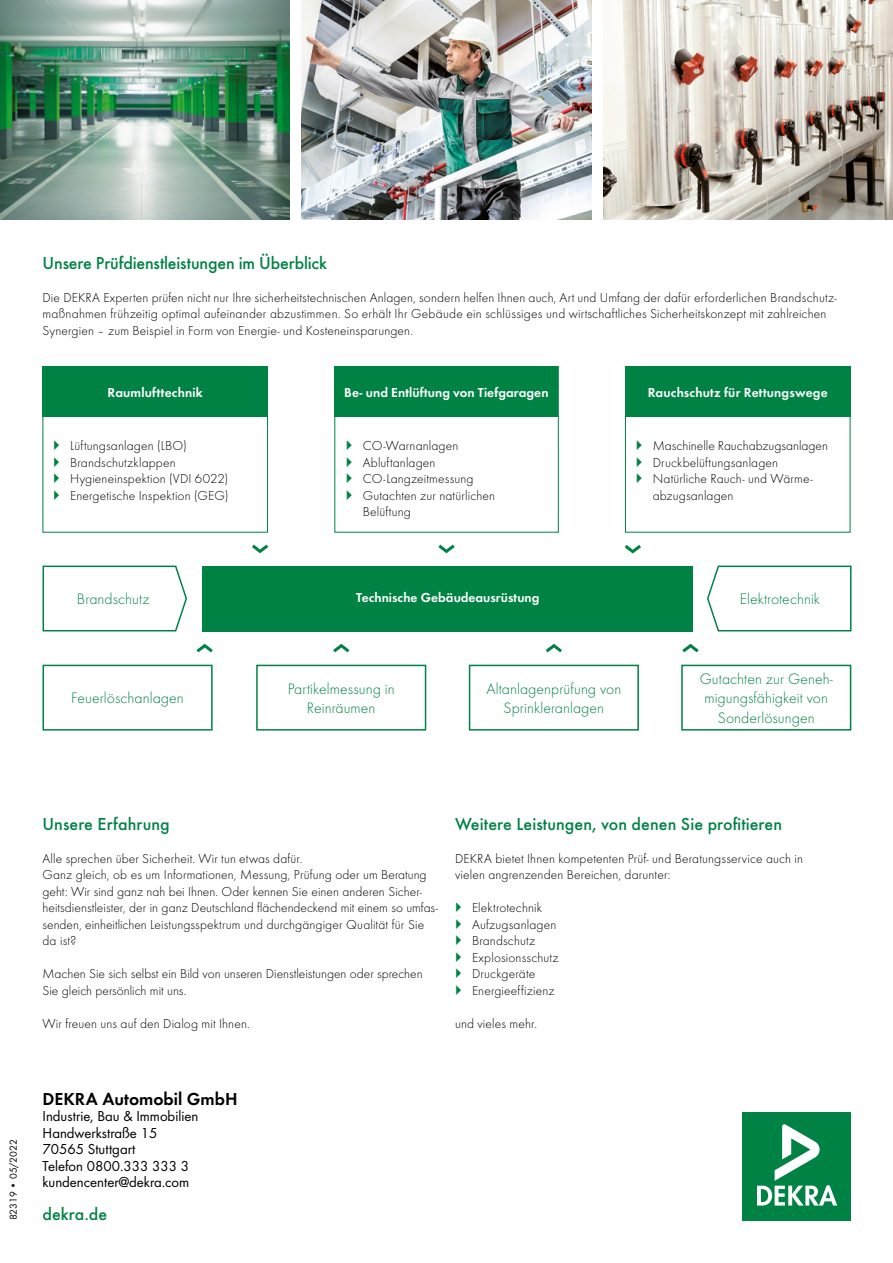
<style>
.page{position:relative;width:893px;height:1263px;background:#fff}
.page>*{position:absolute;margin:0;border:0;box-sizing:border-box;transform-origin:0 0}
.t1{font:500 18px "Futura";color:#008244}
.t2{font:18px "Futura Dem";color:#000}
.t3{font:300 15.75px/19.5px "Futura";letter-spacing:.005em;color:#008244;text-align:center}
.t4{font:15px/16.5px "Futura Boo";color:#000}
.t5{font:300 13.5px/16.5px "Futura";letter-spacing:.01em;color:#000}
.t6{font:13.5px "Futura Dem";letter-spacing:.005em;color:#fff}
.t7{font:10.5px "Futura Boo";color:#000}
</style>
<div class="page">
<img style="left:0;top:0;width:289px;height:219px">
<img style="left:302px;top:0;width:289px;height:219px">
<img style="left:604px;top:0;width:289px;height:219px">
<svg style="left:333px;top:644px;width:16px;height:8px"></svg>
<svg style="left:196px;top:644px;width:17px;height:8px"></svg>
<div style="left:256px;top:665px;width:170px;height:65px;border:2px solid #008244"></div>
<div style="left:43px;top:665px;width:170px;height:65px;border:2px solid #008244"></div>
<div style="left:203px;top:566px;width:490px;height:65px;background:#008244"></div>
<div style="left:681px;top:665px;width:170px;height:65px;border:2px solid #008244"></div>
<div style="left:469px;top:665px;width:170px;height:65px;border:2px solid #008244"></div>
<svg style="left:42px;top:565px;width:145px;height:67px"></svg>
<svg style="left:707px;top:565px;width:145px;height:67px"></svg>
<div style="left:43px;top:366px;width:225px;height:51px;background:#008244"></div>
<div style="left:43px;top:367px;width:225px;height:165px;border:1px solid #008244"></div>
<div style="left:334px;top:366px;width:224px;height:51px;background:#008244"></div>
<div style="left:334px;top:366px;width:225px;height:166px;border:1px solid #008244"></div>
<div style="left:625px;top:366px;width:225px;height:51px;background:#008244"></div>
<div style="left:625px;top:367px;width:225px;height:165px;border:1px solid #008244"></div>
<svg style="left:682px;top:644px;width:17px;height:8px"></svg>
<svg style="left:546px;top:644px;width:16px;height:8px"></svg>
<svg style="left:625px;top:545px;width:16px;height:8px"></svg>
<svg style="left:252px;top:545px;width:16px;height:8px"></svg>
<svg style="left:438px;top:545px;width:17px;height:8px"></svg>
<div style="left:742px;top:1112px;width:108px;height:108px;background:#008244"></div>
<svg style="left:757px;top:1124px;width:80px;height:81px"></svg>
<h1 class="t1" style="left:43px;top:249px;width:286px">Unsere Prüfdienstleistungen im Überblick</h1>
<p class="t5" style="left:43px;top:288px;width:796px">Die DEKRA Experten prüfen nicht nur Ihre sicherheitstechnischen Anlagen, sondern helfen Ihnen auch, Art und Umfang der dafür erforderlichen Brandschutz&shy;maßnahmen frühzeitig optimal aufeinander abzustimmen. So erhält Ihr Gebäude ein schlüssiges und wirtschaftliches Sicherheitskonzept mit zahlreichen<br>Synergien – zum Beispiel in Form von Energie- und Kosteneinsparungen.</p>
<p class="t6" style="left:108px;top:382px;width:97px">Raumlufttechnik</p>
<p class="t5" style="left:70px;top:437px;width:160px">Lüftungsanlagen (LBO)<br>Brandschutzklappen<br>Hygieneinspektion (VDI 6022)<br>Energetische Inspektion (GEG)</p>
<p class="t6" style="left:344px;top:382px;width:206px">Be- und Entlüftung von Tiefgaragen</p>
<p class="t5" style="left:363px;top:437px;width:134px">CO-Warnanlagen<br>Abluftanlagen<br>CO-Langzeitmessung<br>Gutachten zur natürlichen<br>Belüftung</p>
<p class="t6" style="left:648px;top:382px;width:181px">Rauchschutz für Rettungswege</p>
<p class="t5" style="left:653px;top:437px;width:177px">Maschinelle Rauchabzugsanlagen<br>Druckbelüftungsanlagen<br>Natürliche Rauch- und Wärme&shy;abzugsanlagen</p>
<p class="t6" style="left:356px;top:588px;width:185px">Technische Gebäudeausrüstung</p>
<p class="t3" style="left:77px;top:589px;width:74px">Brandschutz</p>
<p class="t3" style="left:740px;top:589px;width:82px">Elektrotechnik</p>
<p class="t3" style="left:71px;top:688px;width:114px">Feuerlöschanlagen</p>
<p class="t3" style="left:288px;top:678px;width:108px">Partikelmessung in<br>Reinräumen</p>
<p class="t3" style="left:486px;top:678px;width:136px">Altanlagenprüfung von<br>Sprinkleranlagen</p>
<p class="t3" style="left:700px;top:668px;width:135px">Gutachten zur Geneh&shy;migungsfähigkeit von<br>Sonderlösungen</p>
<h1 class="t1" style="left:43px;top:810px;width:129px">Unsere Erfahrung</h1>
<p class="t5" style="left:43px;top:849px;width:397px">Alle sprechen über Sicherheit. Wir tun etwas dafür.<br>Ganz gleich, ob es um Informationen, Messung, Prüfung oder um Beratung geht: Wir sind ganz nah bei Ihnen. Oder kennen Sie einen anderen Sicher&shy;heitsdienstleister, der in ganz Deutschland flächendeckend mit einem so umfas&shy;senden, einheitlichen Leistungsspektrum und durchgängiger Qualität für Sie da ist?</p>
<p class="t5" style="left:43px;top:965px;width:382px">Machen Sie sich selbst ein Bild von unseren Dienstleistungen oder sprechen<br>Sie gleich persönlich mit uns.</p>
<p class="t5" style="left:43px;top:1014px;width:209px">Wir freuen uns auf den Dialog mit Ihnen.</p>
<h1 class="t1" style="left:455px;top:810px;width:329px">Weitere Leistungen, von denen Sie profitieren</h1>
<p class="t5" style="left:455px;top:849px;width:350px">DEKRA bietet Ihnen kompetenten Prüf- und Beratungsservice auch in vielen angrenzenden Bereichen, darunter:</p>
<p class="t5" style="left:472px;top:899px;width:88px">Elektrotechnik<br>Aufzugsanlagen<br>Brandschutz<br>Explosionsschutz<br>Druckgeräte<br>Energieeffizienz</p>
<p class="t5" style="left:455px;top:1014px;width:84px">und vieles mehr.</p>
<p class="t7" style="left:6px;top:1220px;width:82px;rotate:-90deg">82319 • 05/2022</p>
<h1 class="t2" style="left:43px;top:1086px;width:196px">DEKRA Automobil GmbH</h1>
<p class="t4" style="left:43px;top:1107px;width:157px">Industrie, Bau &amp; Immobilien<br>Handwerkstraße 15<br>70565 Stuttgart<br>Telefon 0800.333 333 3 kundencenter@dekra.com</p>
<h1 class="t1" style="left:43px;top:1201px;width:66px">dekra.de</h1>
</div>
